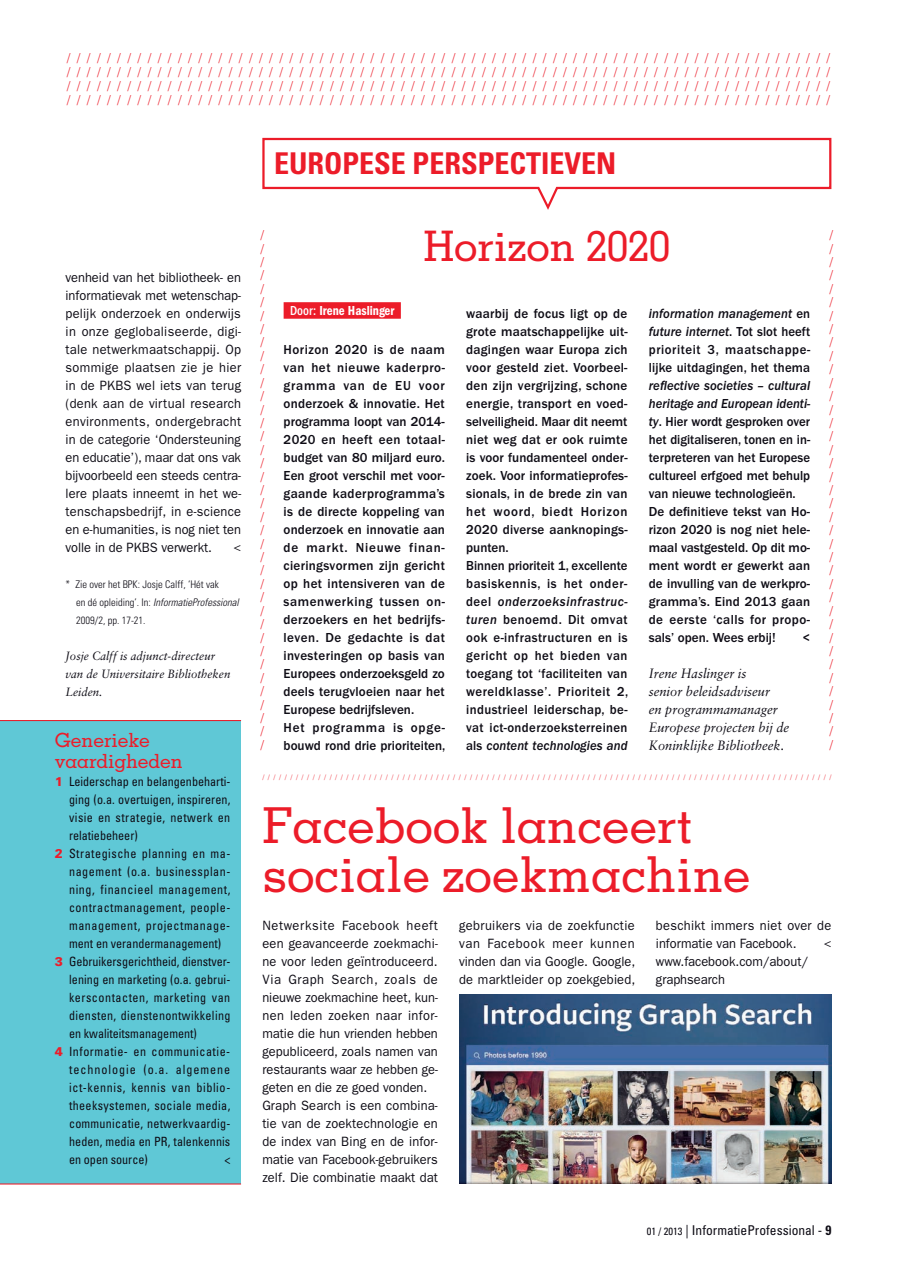
<style>
.page{position:relative;width:897px;height:1284px;background:#fff}
.page>*{position:absolute;margin:0;border:0;box-sizing:border-box;transform-origin:0 0}
.t1{font:500 49.5px/49.5px "Memphis";color:#ec1c29}
.t2{font:500 42px "Memphis";color:#ec1c29}
.t3{font:700 condensed 30px "Univers";color:#ec1c29}
.t4{font:500 19.5px "Memphis";letter-spacing:-.01em;color:#ec1c29}
.t5{font:500 13.5px/18px "Franklin Gothic";letter-spacing:.02em;color:#0e0c15}
.t6{font:13.5px/18px "Franklin Gothic";letter-spacing:.005em;color:#0e0c15;scale:.95 1}
.t7{font:300 13.5px/13.4px "Memphis";color:#ec1c29;text-align:justify}
.t8{font:500 13.5px/18px "Franklin Gothic";color:#0e0c15;scale:.95 1}
.t9{font:italic 13.5px/18px "Sabon";color:#0e0c15;scale:.95 1}
.t10{font:500 13.5px/18px "Franklin Gothic";letter-spacing:.02em;color:#0e0c15;text-align:justify;scale:.95 1}
.t11{font:condensed 13.5px "Univers";color:#0e0c15}
.t12{font:600 condensed 13.5px "Franklin Gothic";color:#fff;scale:.95 1}
.t13{font:condensed 12.75px "Univers";letter-spacing:.03em;color:#0e0c15;scale:.95 1}
.t14{font:condensed 12.75px "Univers";color:#0e0c15;scale:.95 1}
.t15{font:condensed 12.75px "Univers";letter-spacing:.01em;color:#0e0c15;scale:.95 1}
.t16{font:condensed 12.75px "Univers";letter-spacing:.05em;color:#0e0c15;scale:.95 1}
.t17{font:condensed 12.75px "Univers";letter-spacing:.005em;color:#0e0c15;scale:.95 1}
.t18{font:condensed 12.75px "Univers";letter-spacing:.08em;color:#0e0c15;scale:.95 1}
.t19{font:italic 12px/18px "Sabon";color:#0e0c15;scale:.95 1}
.t20{font:300 condensed 10.5px/18px "Univers";color:#0e0c15}
.t21{font:300 7.5px "Memphis";color:#ec1c29}
.s1{font-weight:500}
.s2{font-style:italic}
.s3{font-weight:900;font-stretch:normal;color:#ec1c29}
.s4{font-size:10.5px}
.s5{font-weight:700}
</style>
<div class="page">
<div style="left:0;top:720px;width:241px;height:463px;background:#5fc8d6"></div>
<hr style="left:0;top:720px;width:241px;height:1px;background:#ec1c29">
<hr style="left:0;top:1183px;width:241px;height:1px;background:#ec1c29">
<img style="left:459px;top:994px;width:372px;height:189px">
<div style="left:283px;top:302px;width:118px;height:17px;background:#ec1c29"></div>
<svg style="left:262px;top:137px;width:570px;height:73px"></svg>
<p class="t7" style="left:67px;top:51px;width:765px;line-height:14.1px">/ / / / / / / / / / / / / / / / / / / / / / / / / / / / / / / / / / / / / / / / / / / / / / / / / / / / / / / / / / / / / / / / / / / / / / / / / / / / / / / / / / / / / / / / / / / / / / / / / / / / / / / / / / / / / / / / / / / / / / / / / / / / / / / / / / / / / / / / / / / / / / / / / / / / / / / / / / / / / / / / / / / / / / / / / / / / / / / / / / / / / / / / / / / / / / / / / / / / / / / / / / / / / / / / / / / / / / / / / / / / / / / / / / / / / / / / / / / / / / / / / / / / / / / / / / / / / / / / / / / / / / / / / / / / / / / / / / / / / / / / / / / / / / / / / / / / / / / / / / / / / / / /</p>
<h3 class="t3" style="left:274px;top:145px;width:343px">EUROPESE PERSPECTIEVEN</h3>
<h2 class="t2" style="left:423px;top:220px;width:248px">Horizon 2020</h2>
<p class="t7" style="left:260px;top:228px;width:5px">/ / / / / / / / / / / / / / / / / / / / / / / / / / / / / / / / / / / / / /</p>
<p class="t7" style="left:829px;top:228px;width:5px">/ / / / / / / / / / / / / / / / / / / / / / / / / / / / / / / / / / / / / / /</p>
<p class="t6" style="left:66px;top:268px;width:186px;text-align:justify">venheid van het bibliotheek- en informatievak met wetenschap&shy;pelijk onderzoek en onderwijs in onze geglobaliseerde, digi&shy;tale netwerkmaatschappij. Op sommige plaatsen zie je hier in de PKBS wel iets van terug (denk aan de virtual research environments, ondergebracht in de categorie ‘Ondersteuning en educatie’), maar dat ons vak bijvoorbeeld een steeds centra&shy;lere plaats inneemt in het we&shy;tenschapsbedrijf, in e-science en e-humanities, is nog niet ten volle in de PKBS verwerkt.</p>
<p class="t12" style="left:290px;top:303px;width:111px"><span class="s1">Door:</span> Irene Haslinger</p>
<p class="t5" style="left:283px;top:340px;width:163px">Horizon 2020 is de naam van het nieuwe kaderpro&shy;gramma van de EU voor onderzoek &amp; innovatie. Het programma loopt van 2014-<br>2020 en heeft een totaal&shy;budget van 80 miljard euro.<br>Een groot verschil met voor&shy;gaande kaderprogramma’s is de directe koppeling van onderzoek en innovatie aan de markt. Nieuwe finan&shy;cieringsvormen zijn gericht op het intensiveren van de samenwerking tussen on&shy;derzoekers en het bedrijfs&shy;leven. De gedachte is dat investeringen op basis van<br>Europees onderzoeksgeld zo deels terugvloeien naar het<br>Europese bedrijfsleven.<br>Het programma is opge&shy;bouwd rond drie prioriteiten,</p>
<p class="t5" style="left:466px;top:304px;width:163px">waarbij de focus ligt op de grote maatschappelijke uit&shy;dagingen waar Europa zich voor gesteld ziet. Voorbeel&shy;den zijn vergrijzing, schone energie, transport en voed&shy;selveiligheid. Maar dit neemt niet weg dat er ook ruimte is voor fundamenteel onder&shy;zoek. Voor informatieprofes&shy;sionals, in de brede zin van het woord, biedt Horizon<br>2020 diverse aanknopings&shy;punten.<br>Binnen prioriteit 1, excellente basiskennis, is het onder&shy;deel <span class="s2">onderzoeksinfrastruc&shy;turen</span> benoemd. Dit omvat ook e-infrastructuren en is gericht op het bieden van toegang tot ‘faciliteiten van wereldklasse’. Prioriteit 2, industrieel leiderschap, be&shy;vat ict-onderzoeksterreinen als <span class="s2">content technologies and</span></p>
<p class="t10" style="left:648px;top:304px;width:171px"><span class="s2">information management</span> en <span class="s2">future internet</span>. Tot slot heeft prioriteit 3, maatschappe&shy;lijke uitdagingen, het thema</p>
<p class="t8" style="left:648px;top:376px;width:171px"><span class="s2">reflective societies – cultural heritage and European identi&shy;ty</span>. Hier wordt gesproken over het digitaliseren, tonen en in&shy;terpreteren van het Europese cultureel erfgoed met behulp van nieuwe technologieën.<br>De definitieve tekst van Ho&shy;rizon 2020 is nog niet hele&shy;maal vastgesteld. Op dit mo&shy;ment wordt er gewerkt aan de invulling van de werkpro&shy;gramma’s. Eind 2013 gaan de eerste ‘calls for propo&shy;sals’ open. Wees erbij!</p>
<p class="t6" style="left:233px;top:538px;width:10px">&lt;</p>
<p class="t20" style="left:76px;top:575px;width:164px;text-indent:-11px">* Zie over het BPK: Josje Calff, ‘Hét vak<br>en dé opleiding’. In: <span class="s2">InformatieProfessional<br></span>2009/2, pp. 17-21.</p>
<p class="t19" style="left:66px;top:647px;width:175px">Josje Calff is adjunct-directeur van de Universitaire Bibliotheken<br>Leiden.</p>
<p class="t5" style="left:802px;top:628px;width:9px">&lt;</p>
<p class="t9" style="left:648px;top:664px;width:149px">Irene Haslinger is<br>senior beleidsadviseur<br>en programmamanager<br>Europese projecten bij de<br>Koninklijke Bibliotheek.</p>
<h3 class="t4" style="left:55px;top:728px;width:96px">Generieke</h3>
<p class="t7" style="left:260px;top:738px;width:5px">/</p>
<h3 class="t4" style="left:55px;top:748px;width:129px">vaardigheden</h3>
<p class="t14" style="left:55px;top:773px;width:186px"><span class="s3">1</span> Leiderschap en belangenbeharti-</p>
<p class="t15" style="left:69px;top:791px;width:171px">ging (o.a. overtuigen, inspireren,</p>
<p class="t13" style="left:69px;top:809px;width:171px">visie en strategie, netwerk en</p>
<p class="t14" style="left:69px;top:827px;width:74px">relatiebeheer)</p>
<p class="t13" style="left:55px;top:845px;width:186px"><span class="s3">2</span> Strategische planning en ma-</p>
<p class="t13" style="left:69px;top:863px;width:171px">nagement (o.a. businessplan-</p>
<p class="t13" style="left:69px;top:881px;width:171px">ning, financieel management,</p>
<p class="t13" style="left:69px;top:899px;width:170px">contractmanagement, people-</p>
<p class="t13" style="left:69px;top:917px;width:171px">management, projectmanage-</p>
<p class="t14" style="left:69px;top:935px;width:162px">ment en verandermanagement)</p>
<p class="t14" style="left:55px;top:953px;width:186px"><span class="s3">3</span> Gebruikersgerichtheid, dienstver-</p>
<p class="t15" style="left:69px;top:971px;width:171px">lening en marketing (o.a. gebrui-</p>
<p class="t13" style="left:69px;top:989px;width:171px">kerscontacten, marketing van</p>
<p class="t13" style="left:69px;top:1007px;width:171px">diensten, dienstenontwikkeling</p>
<p class="t14" style="left:69px;top:1025px;width:136px">en kwaliteitsmanagement)</p>
<p class="t13" style="left:55px;top:1043px;width:185px"><span class="s3">4</span> Informatie- en communicatie-</p>
<p class="t18" style="left:69px;top:1061px;width:171px">technologie (o.a. algemene</p>
<p class="t16" style="left:69px;top:1079px;width:171px">ict-kennis, kennis van biblio-</p>
<p class="t13" style="left:69px;top:1097px;width:171px">theeksystemen, sociale media,</p>
<p class="t13" style="left:69px;top:1115px;width:171px">communicatie, netwerkvaardig-</p>
<p class="t17" style="left:69px;top:1133px;width:171px">heden, media en PR, talenkennis</p>
<p class="t14" style="left:69px;top:1151px;width:84px">en open source)</p>
<p class="t13" style="left:224px;top:1151px;width:8px">&lt;</p>
<p class="t21" style="left:262px;top:773px;width:570px">/ / / / / / / / / / / / / / / / / / / / / / / / / / / / / / / / / / / / / / / / / / / / / / / / / / / / / / / / / / / / / / / / / / / / / / / / / / / / / / / / / / / / / / / / / / / / / / / / / / / / / /</p>
<h1 class="t1" style="left:262px;top:799px;width:490px">Facebook lanceert sociale zoekmachine</h1>
<p class="t6" style="left:262px;top:916px;width:186px">Netwerksite Facebook heeft een geavanceerde zoekmachi&shy;ne voor leden geïntroduceerd.<br>Via Graph Search, zoals de nieuwe zoekmachine heet, kun&shy;nen leden zoeken naar infor&shy;matie die hun vrienden hebben gepubliceerd, zoals namen van restaurants waar ze hebben ge&shy;geten en die ze goed vonden.<br>Graph Search is een combina&shy;tie van de zoektechnologie en de index van Bing en de infor&shy;matie van Facebook-gebruikers zelf. Die combinatie maakt dat</p>
<p class="t6" style="left:459px;top:916px;width:187px;text-align:justify">gebruikers via de zoekfunctie van Facebook meer kunnen vinden dan via Google. Google, de marktleider op zoekgebied,</p>
<p class="t6" style="left:655px;top:916px;width:186px">beschikt immers niet over de informatie van Facebook.</p>
<p class="t6" style="left:823px;top:934px;width:10px">&lt;</p>
<p class="t6" style="left:655px;top:952px;width:162px">www.facebook.com/about/ graphsearch</p>
<p class="t11" style="left:646px;top:1221px;width:186px"><span class="s4">01 / 2013</span> | InformatieProfessional - <span class="s5">9</span></p>
</div>
